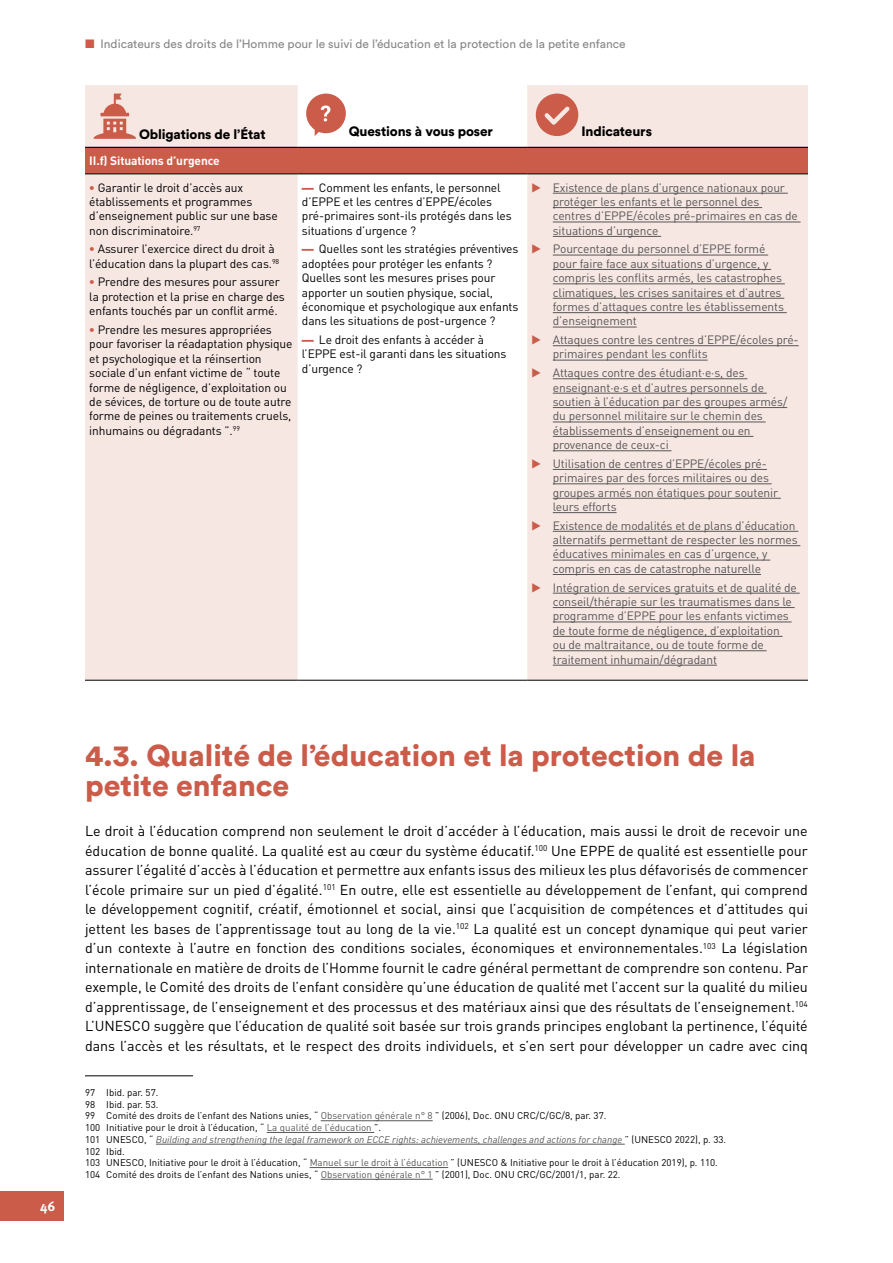
<style>
.page{position:relative;width:893px;height:1263px;background:#fff}
.page>*{position:absolute;margin:0;border:0;box-sizing:border-box;transform-origin:0 0}
.t1{font:900 30px/30px "Circular Std";color:#cb5c4a}
.t2{font:14.25px/19.5px "DINOT";color:#000;text-align:justify}
.t3{font:900 13.5px "Circular Std";letter-spacing:-.01em;color:#000}
.t4{font:700 13.5px "Meta Pro";color:#fff}
.t5{font:12px/14.4px "DINOT";letter-spacing:-.01em;color:#575756}
.t6{font:12px/14.4px "DINOT";letter-spacing:-.01em;color:#000}
.t7{font:12px "Circular Std";color:#878787}
.t8{font:700 12px "DINOT";letter-spacing:-.01em;color:#fff}
.t9{font:9.75px/11.7px "DINOT";color:#000}
.s1{color:#cb5c4a}
.s2{font-weight:900;color:#cb5c4a}
.s3{color:#575756}
.s4{font-style:italic;color:#575756}
</style>
<div class="page">
<div style="left:0;top:1191px;width:64px;height:29px;background:#cb5c4a"></div>
<div style="left:85px;top:147px;width:723px;height:27px;background:#cb5c4a"></div>
<svg style="left:85px;top:175px;width:723px;height:505px;fill:#f7e7e2"></svg>
<hr style="left:85px;top:174px;width:213px;height:1px;background:#000">
<hr style="left:298px;top:174px;width:229px;height:1px;background:#000">
<hr style="left:527px;top:174px;width:281px;height:1px;background:#000">
<hr style="left:85px;top:680px;width:213px;height:1px;background:#000">
<hr style="left:298px;top:680px;width:229px;height:1px;background:#000">
<hr style="left:527px;top:680px;width:281px;height:1px;background:#000">
<hr style="left:85px;top:147px;width:213px;height:1px;background:#000">
<hr style="left:298px;top:147px;width:229px;height:1px;background:#000">
<hr style="left:527px;top:147px;width:281px;height:1px;background:#000">
<svg style="left:85px;top:85px;width:723px;height:62px"></svg>
<hr style="left:553px;top:193px;width:235px;height:1px;background:#575756">
<hr style="left:553px;top:207px;width:209px;height:1px;background:#575756">
<hr style="left:553px;top:222px;width:248px;height:1px;background:#575756">
<hr style="left:553px;top:236px;width:108px;height:1px;background:#575756">
<hr style="left:553px;top:255px;width:215px;height:1px;background:#575756">
<hr style="left:553px;top:269px;width:218px;height:1px;background:#575756">
<hr style="left:553px;top:284px;width:232px;height:1px;background:#575756">
<hr style="left:553px;top:298px;width:231px;height:1px;background:#575756">
<hr style="left:553px;top:312px;width:234px;height:1px;background:#575756">
<hr style="left:553px;top:327px;width:84px;height:1px;background:#575756">
<hr style="left:553px;top:345px;width:246px;height:1px;background:#575756">
<hr style="left:553px;top:360px;width:155px;height:1px;background:#575756">
<hr style="left:553px;top:378px;width:194px;height:1px;background:#575756">
<hr style="left:553px;top:393px;width:214px;height:1px;background:#575756">
<hr style="left:553px;top:407px;width:234px;height:1px;background:#575756">
<hr style="left:553px;top:422px;width:213px;height:1px;background:#575756">
<hr style="left:553px;top:436px;width:200px;height:1px;background:#575756">
<hr style="left:553px;top:450px;width:118px;height:1px;background:#575756">
<hr style="left:553px;top:469px;width:214px;height:1px;background:#575756">
<hr style="left:553px;top:484px;width:219px;height:1px;background:#575756">
<hr style="left:553px;top:498px;width:228px;height:1px;background:#575756">
<hr style="left:553px;top:512px;width:64px;height:1px;background:#575756">
<hr style="left:553px;top:531px;width:245px;height:1px;background:#575756">
<hr style="left:553px;top:545px;width:247px;height:1px;background:#575756">
<hr style="left:553px;top:560px;width:217px;height:1px;background:#575756">
<hr style="left:553px;top:574px;width:208px;height:1px;background:#575756">
<hr style="left:553px;top:593px;width:247px;height:1px;background:#575756">
<hr style="left:553px;top:607px;width:242px;height:1px;background:#575756">
<hr style="left:553px;top:622px;width:239px;height:1px;background:#575756">
<hr style="left:553px;top:636px;width:229px;height:1px;background:#575756">
<hr style="left:553px;top:650px;width:214px;height:1px;background:#575756">
<hr style="left:553px;top:665px;width:164px;height:1px;background:#575756">
<hr style="left:85px;top:1075px;width:108px;height:1px;background:#000">
<hr style="left:321px;top:1120px;width:112px;height:1px;background:#575756">
<hr style="left:267px;top:1132px;width:107px;height:1px;background:#575756">
<hr style="left:156px;top:1144px;width:469px;height:1px;background:#575756">
<hr style="left:310px;top:1167px;width:138px;height:1px;background:#575756">
<hr style="left:321px;top:1179px;width:112px;height:1px;background:#575756">
<p class="t7" style="left:85px;top:36px;width:542px"><span class="s1">◾</span> Indicateurs des droits de l’Homme pour le suivi de l’éducation et la protection de la petite enfance</p>
<p class="t3" style="left:139px;top:125px;width:128px">Obligations de l’État</p>
<p class="t3" style="left:349px;top:122px;width:145px">Questions à vous poser</p>
<p class="t3" style="left:581px;top:122px;width:72px">Indicateurs</p>
<p class="t8" style="left:89px;top:153px;width:132px">II.f) Situations d’urgence</p>
<p class="t6" style="left:89px;top:180px;width:190px"><span class="s2">•</span> Garantir le droit d’accès aux établissements et programmes d’enseignement public sur une base non discriminatoire.<sup>97</sup></p>
<p class="t6" style="left:89px;top:241px;width:191px"><span class="s2">•</span> Assurer l’exercice direct du droit à l’éducation dans la plupart des cas.<sup>98</sup></p>
<p class="t6" style="left:89px;top:274px;width:197px"><span class="s2">•</span> Prendre des mesures pour assurer la protection et la prise en charge des enfants touchés par un conflit armé.</p>
<p class="t6" style="left:89px;top:322px;width:205px"><span class="s2">•</span> Prendre les mesures appropriées pour favoriser la réadaptation physique et psychologique et la réinsertion sociale d’un enfant victime de “ toute forme de négligence, d’exploitation ou de sévices, de torture ou de toute autre forme de peines ou traitements cruels, inhumains ou dégradants ”.<sup>99</sup></p>
<p class="t5" style="left:553px;top:180px;width:247px;text-indent:-21px"><span class="s1">▶</span> Existence de plans d’urgence nationaux pour protéger les enfants et le personnel des centres d’EPPE/écoles pré-primaires en cas de situations d’urgence</p>
<p class="t5" style="left:553px;top:241px;width:233px;text-indent:-21px"><span class="s1">▶</span> Pourcentage du personnel d’EPPE formé pour faire face aux situations d’urgence, y compris les conflits armés, les catastrophes climatiques, les crises sanitaires et d’autres formes d’attaques contre les établissements d’enseignement</p>
<p class="t5" style="left:553px;top:332px;width:247px;text-indent:-21px"><span class="s1">▶</span> Attaques contre les centres d’EPPE/écoles pré&shy;primaires pendant les conflits</p>
<p class="t5" style="left:553px;top:365px;width:236px;text-indent:-21px"><span class="s1">▶</span> Attaques contre des étudiant·e·s, des enseignant·e·s et d’autres personnels de soutien à l’éducation par des groupes armés/ du personnel militaire sur le chemin des établissements d’enseignement ou en provenance de ceux-ci</p>
<p class="t5" style="left:553px;top:456px;width:227px;text-indent:-21px"><span class="s1">▶</span> Utilisation de centres d’EPPE/écoles pré&shy;primaires par des forces militaires ou des groupes armés non étatiques pour soutenir leurs efforts</p>
<p class="t5" style="left:553px;top:518px;width:246px;text-indent:-21px"><span class="s1">▶</span> Existence de modalités et de plans d’éducation alternatifs permettant de respecter les normes éducatives minimales en cas d’urgence, y compris en cas de catastrophe naturelle</p>
<p class="t5" style="left:553px;top:579px;width:246px;text-indent:-21px"><span class="s1">▶</span> Intégration de services gratuits et de qualité de conseil/thérapie sur les traumatismes dans le programme d’EPPE pour les enfants victimes de toute forme de négligence, d’exploitation<br>ou de maltraitance, ou de toute forme de traitement inhumain/dégradant</p>
<p class="t6" style="left:302px;top:180px;width:211px"><span class="s1">⎯</span> Comment les enfants, le personnel d’EPPE et les centres d’EPPE/écoles pré-primaires sont-ils protégés dans les situations d’urgence ?</p>
<p class="t6" style="left:302px;top:241px;width:218px"><span class="s1">⎯</span> Quelles sont les stratégies préventives adoptées pour protéger les enfants ?<br>Quelles sont les mesures prises pour apporter un soutien physique, social, économique et psychologique aux enfants dans les situations de post-urgence ?</p>
<p class="t6" style="left:302px;top:332px;width:206px"><span class="s1">⎯</span> Le droit des enfants à accéder à l’EPPE est-il garanti dans les situations d’urgence ?</p>
<p class="t4" style="left:40px;top:1195px;width:17px">46</p>
<h1 class="t1" style="left:85px;top:739px;width:672px">4.3. Qualité de l’éducation et la protection de la petite enfance</h1>
<p class="t2" style="left:85px;top:821px;width:724px">Le droit à l’éducation comprend non seulement le droit d’accéder à l’éducation, mais aussi le droit de recevoir une éducation de bonne qualité. La qualité est au cœur du système éducatif.<sup>100</sup> Une EPPE de qualité est essentielle pour assurer l’égalité d’accès à l’éducation et permettre aux enfants issus des milieux les plus défavorisés de commencer l’école primaire sur un pied d’égalité.<sup>101</sup> En outre, elle est essentielle au développement de l’enfant, qui comprend le développement cognitif, créatif, émotionnel et social, ainsi que l’acquisition de compétences et d’attitudes qui jettent les bases de l’apprentissage tout au long de la vie.<sup>102</sup> La qualité est un concept dynamique qui peut varier d’un contexte à l’autre en fonction des conditions sociales, économiques et environnementales.<sup>103</sup> La législation internationale en matière de droits de l’Homme fournit le cadre général permettant de comprendre son contenu. Par exemple, le Comité des droits de l’enfant considère qu’une éducation de qualité met l’accent sur la qualité du milieu d’apprentissage, de l’enseignement et des processus et des matériaux ainsi que des résultats de l’enseignement.<sup>104<br></sup>L’UNESCO suggère que l’éducation de qualité soit basée sur trois grands principes englobant la pertinence, l’équité dans l’accès et les résultats, et le respect des droits individuels, et s’en sert pour développer un cadre avec cinq</p>
<p class="t9" style="left:85px;top:1086px;width:643px">97 Ibid. par. 57.<br>98 Ibid. par. 53.<br>99 Comité des droits de l’enfant des Nations unies, “ <span class="s3">Observation générale n° 8</span> ” (2006), Doc. ONU CRC/C/GC/8, par. 37.<br>100 Initiative pour le droit à l’éducation, “ <span class="s3">La qualité de l’éducation</span> ”.<br>101 UNESCO, “ <span class="s4">Building and strengthening the legal framework on ECCE rights: achievements, challenges and actions for change</span> ” (UNESCO 2022), p. 33.<br>102 Ibid.<br>103 UNESCO, Initiative pour le droit à l’éducation, “ <span class="s3">Manuel sur le droit à l’éducation</span> ” (UNESCO &amp; Initiative pour le droit à l’éducation 2019), p. 110.<br>104 Comité des droits de l’enfant des Nations unies, “ <span class="s3">Observation générale n° 1</span> ” (2001), Doc. ONU CRC/GC/2001/1, par. 22.</p>
</div>
